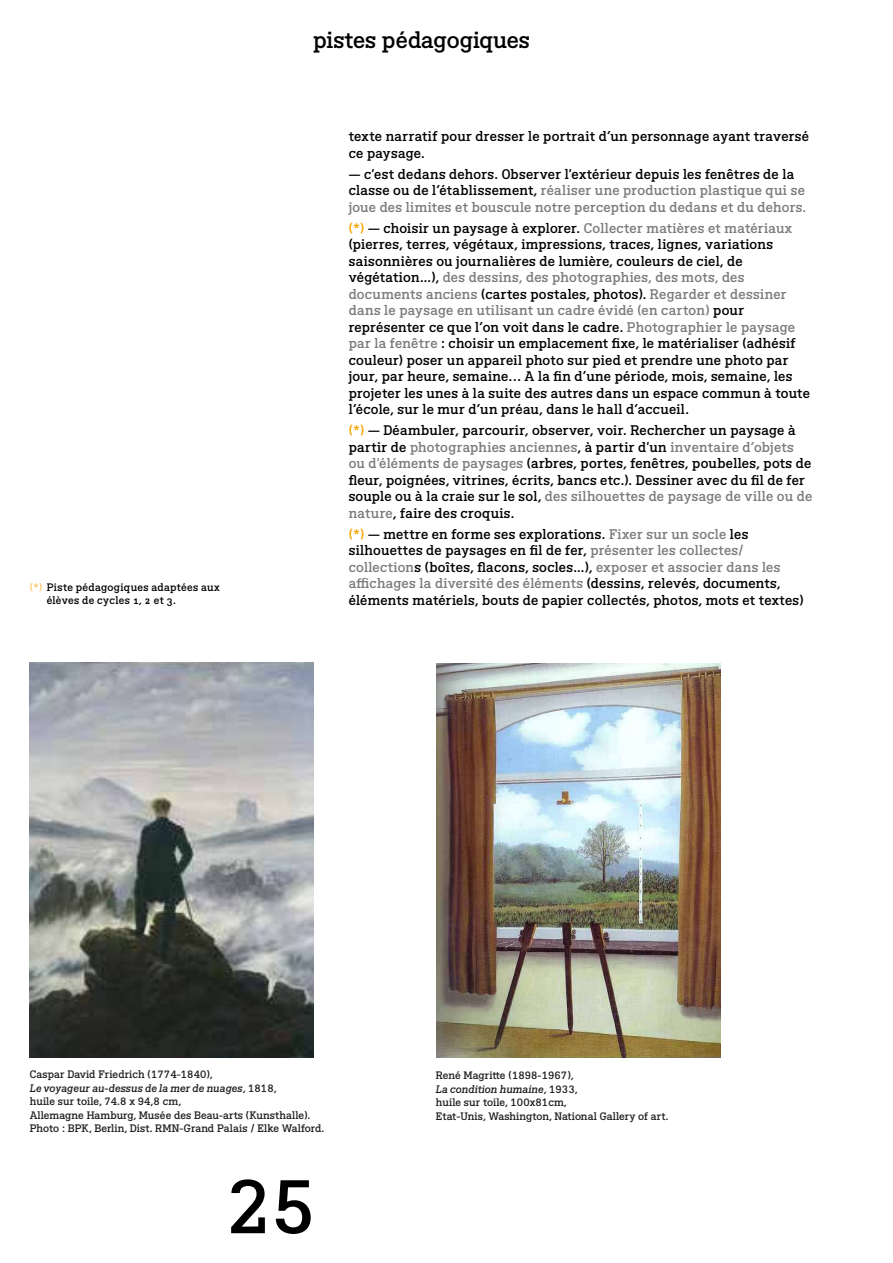
<style>
.page{position:relative;width:893px;height:1263px;background:#fff}
.page>*{position:absolute;margin:0;border:0;box-sizing:border-box;transform-origin:0 0}
.t1{font:75px "BVHCCCOD Titrage";color:#000}
.t2{font:22.5px "BVHCCCOD";color:#000}
.t3{font:13.5px/16.5px "BVHCCCOD";letter-spacing:.02em;color:#000}
.t4{font:13.5px/16.5px "BVHCCCOD";letter-spacing:.025em;color:#7c7b7b}
.t5{font:10.5px/13.5px "BVHCCCOD";letter-spacing:.01em;color:#211d1e}
.t6{font:10.5px/13.5px "BVHCCCOD";letter-spacing:.025em;color:#000}
.s1{color:#fcc66b}
.s2{color:#000}
.s3{color:#f7a600}
.s4{color:#7c7b7b}
.s5{font-style:italic}
</style>
<div class="page">
<img style="left:30px;top:662px;width:284px;height:395px">
<img style="left:437px;top:664px;width:284px;height:394px">
<p class="t6" style="left:47px;top:581px;width:174px;text-indent:-17px"><span class="s1">(*)</span> Piste pédagogiques adaptées aux élèves de cycles 1, 2 et 3.</p>
<h2 class="t2" style="left:313px;top:25px;width:218px">pistes pédagogiques</h2>
<p class="t3" style="left:349px;top:129px;width:462px">texte narratif pour dresser le portrait d’un personnage ayant traversé ce paysage.</p>
<p class="t4" style="left:349px;top:166px;width:459px"><span class="s2">— c'est dedans dehors. Observer l'extérieur depuis les fenêtres de la classe ou de l’établissement,</span> réaliser une production plastique qui se joue des limites et bouscule notre perception du dedans et du dehors.</p>
<p class="t3" style="left:349px;top:220px;width:463px"><span class="s3">(*)</span> — choisir un paysage à explorer. <span class="s4">Collecter matières et matériaux </span>(pierres, terres, végétaux, impressions, traces, lignes, variations saisonnières ou journalières de lumière, couleurs de ciel, de végétation...), <span class="s4">des dessins, des photographies, des mots, des documents anciens</span> (cartes postales, photos). <span class="s4">Regarder et dessiner dans le paysage en utilisant un cadre évidé (en carton)</span> pour représenter ce que l’on voit dans le cadre. <span class="s4">Photographier le paysage par la fenêtre</span> : choisir un emplacement fixe, le matérialiser (adhésif couleur) poser un appareil photo sur pied et prendre une photo par jour, par heure, semaine… A la fin d’une période, mois, semaine, les projeter les unes à la suite des autres dans un espace commun à toute l’école, sur le mur d’un préau, dans le hall d’accueil.</p>
<p class="t3" style="left:349px;top:423px;width:465px"><span class="s3">(*)</span> — Déambuler, parcourir, observer, voir. Rechercher un paysage à partir de <span class="s4">photographies anciennes</span>, à partir d'un <span class="s4">inventaire d’objets ou d'éléments de paysages</span> (arbres, portes, fenêtres, poubelles, pots de fleur, poignées, vitrines, écrits, bancs etc.). Dessiner avec du fil de fer souple ou à la craie sur le sol, <span class="s4">des silhouettes de paysage de ville ou de nature</span>, faire des croquis.</p>
<p class="t3" style="left:349px;top:526px;width:456px"><span class="s3">(*)</span> — mettre en forme ses explorations. <span class="s4">Fixer sur un socle</span> les silhouettes de paysages en fil de fer, <span class="s4">présenter les collectes/ collection</span>s (boîtes, flacons, socles...), <span class="s4">exposer et associer dans les affichages la diversité des éléments</span> (dessins, relevés, documents, éléments matériels, bouts de papier collectés, photos, mots et textes)</p>
<p class="t5" style="left:30px;top:1068px;width:296px">Caspar David Friedrich (1774-1840),<br><span class="s5">Le voyageur au-dessus de la mer de nuages</span>, 1818,<br>huile sur toile, 74.8 x 94,8 cm,<br>Allemagne Hamburg, Musée des Beau-arts (Kunsthalle).<br>Photo : BPK, Berlin, Dist. RMN-Grand Palais / Elke Walford.</p>
<p class="t5" style="left:436px;top:1069px;width:234px">René Magritte (1898-1967),<br><span class="s5">La condition humaine</span>, 1933,<br>huile sur toile, 100x81cm,<br>Etat-Unis, Washington, National Gallery of art.</p>
<h1 class="t1" style="left:226px;top:1157px;width:91px">25</h1>
</div>
